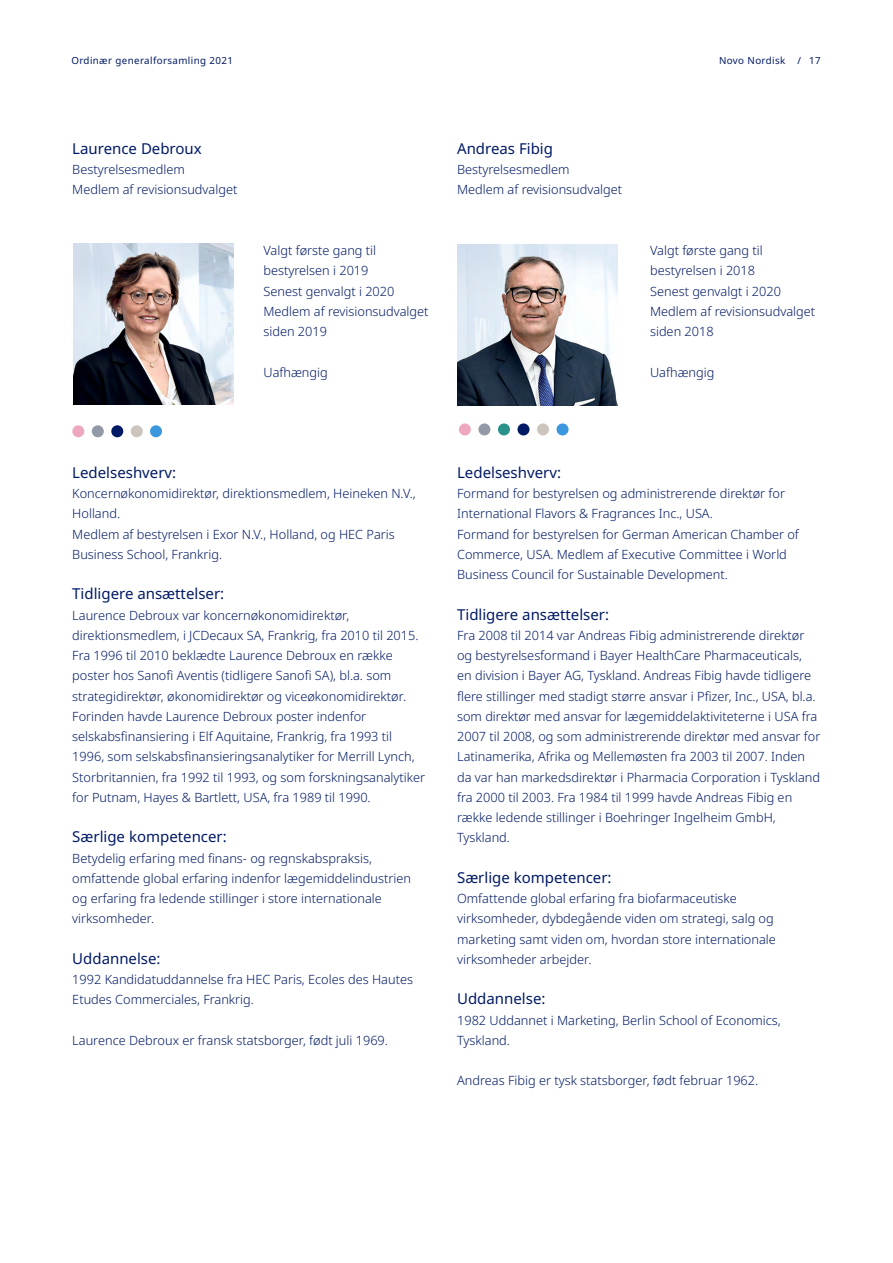
<style>
.page{position:relative;width:893px;height:1263px;background:#fff}
.page>*{position:absolute;margin:0;border:0;box-sizing:border-box;transform-origin:0 0}
.t1{font:15px "Apis";color:#001965}
.t2{font:300 12.75px/20.2px "Apis";color:#001965}
.t3{font:9.75px "Apis";letter-spacing:.04em;color:#001965}
</style>
<div class="page">
<div style="left:72px;top:425px;width:12px;height:12px;background:#eea7bf;border-radius:50%"></div>
<div style="left:111px;top:425px;width:12px;height:12px;background:#001965;border-radius:50%"></div>
<div style="left:131px;top:425px;width:12px;height:12px;background:#ccc5bd;border-radius:50%"></div>
<div style="left:150px;top:425px;width:12px;height:12px;background:#3b97de;border-radius:50%"></div>
<div style="left:92px;top:425px;width:12px;height:12px;background:#939aa7;border-radius:50%"></div>
<img style="left:73px;top:244px;width:161px;height:160px">
<img style="left:457px;top:245px;width:161px;height:160px">
<div style="left:459px;top:423px;width:12px;height:12px;background:#eea7bf;border-radius:50%"></div>
<div style="left:498px;top:423px;width:12px;height:12px;background:#2a918b;border-radius:50%"></div>
<div style="left:517px;top:423px;width:12px;height:12px;background:#001965;border-radius:50%"></div>
<div style="left:537px;top:423px;width:12px;height:12px;background:#ccc5bd;border-radius:50%"></div>
<div style="left:556px;top:423px;width:12px;height:12px;background:#3b97de;border-radius:50%"></div>
<div style="left:478px;top:423px;width:12px;height:12px;background:#939aa7;border-radius:50%"></div>
<p class="t3" style="left:71px;top:53px;width:163px">Ordinær generalforsamling 2021</p>
<p class="t3" style="left:719px;top:53px;width:103px">Novo Nordisk / 17</p>
<p class="t1" style="left:72px;top:138px;width:131px">Laurence Debroux</p>
<p class="t2" style="left:72px;top:160px;width:167px">Bestyrelsesmedlem<br>Medlem af revisionsudvalget</p>
<p class="t2" style="left:263px;top:241px;width:167px">Valgt første gang til bestyrelsen i 2019<br>Senest genvalgt i 2020<br>Medlem af revisionsudvalget siden 2019</p>
<p class="t2" style="left:263px;top:362px;width:66px">Uafhængig</p>
<p class="t1" style="left:457px;top:138px;width:97px">Andreas Fibig</p>
<p class="t2" style="left:457px;top:160px;width:167px">Bestyrelsesmedlem<br>Medlem af revisionsudvalget</p>
<p class="t2" style="left:650px;top:241px;width:167px">Valgt første gang til bestyrelsen i 2018<br>Senest genvalgt i 2020<br>Medlem af revisionsudvalget siden 2018</p>
<p class="t2" style="left:650px;top:362px;width:66px">Uafhængig</p>
<p class="t1" style="left:72px;top:462px;width:105px">Ledelseshverv:</p>
<p class="t2" style="left:72px;top:484px;width:345px">Koncernøkonomidirektør, direktionsmedlem, Heineken N.V., Holland.<br>Medlem af bestyrelsen i Exor N.V., Holland, og HEC Paris Business School, Frankrig.</p>
<p class="t1" style="left:72px;top:583px;width:153px">Tidligere ansættelser:</p>
<p class="t2" style="left:72px;top:605px;width:354px">Laurence Debroux var koncernøkonomidirektør, direktionsmedlem, i JCDecaux SA, Frankrig, fra 2010 til 2015.<br>Fra 1996 til 2010 beklædte Laurence Debroux en række poster hos Sanofi Aventis (tidligere Sanofi SA), bl.a. som strategidirektør, økonomidirektør og viceøkonomidirektør.<br>Forinden havde Laurence Debroux poster indenfor selskabsfinansiering i Elf Aquitaine, Frankrig, fra 1993 til 1996, som selskabsfinansieringsanalytiker for Merrill Lynch, Storbritannien, fra 1992 til 1993, og som forskningsanalytiker for Putnam, Hayes &amp; Bartlett, USA, fra 1989 til 1990.</p>
<p class="t1" style="left:72px;top:826px;width:156px">Særlige kompetencer:</p>
<p class="t2" style="left:72px;top:848px;width:340px">Betydelig erfaring med finans- og regnskabspraksis, omfattende global erfaring indenfor lægemiddelindustrien og erfaring fra ledende stillinger i store internationale virksomheder.</p>
<p class="t1" style="left:72px;top:948px;width:90px">Uddannelse:</p>
<p class="t2" style="left:72px;top:970px;width:342px">1992 Kandidatuddannelse fra HEC Paris, Ecoles des Hautes<br>Etudes Commerciales, Frankrig.</p>
<p class="t2" style="left:72px;top:1030px;width:317px">Laurence Debroux er fransk statsborger, født juli 1969.</p>
<p class="t1" style="left:457px;top:462px;width:105px">Ledelseshverv:</p>
<p class="t2" style="left:457px;top:484px;width:343px">Formand for bestyrelsen og administrerende direktør for International Flavors &amp; Fragrances Inc., USA.<br>Formand for bestyrelsen for German American Chamber of Commerce, USA. Medlem af Executive Committee i World Business Council for Sustainable Development.</p>
<p class="t1" style="left:457px;top:603px;width:153px">Tidligere ansættelser:</p>
<p class="t2" style="left:457px;top:625px;width:365px">Fra 2008 til 2014 var Andreas Fibig administrerende direktør og bestyrelsesformand i Bayer HealthCare Pharmaceuticals,<br>en division i Bayer AG, Tyskland. Andreas Fibig havde tidligere flere stillinger med stadigt større ansvar i Pfizer, Inc., USA, bl.a. som direktør med ansvar for lægemiddelaktiviteterne i USA fra 2007 til 2008, og som administrerende direktør med ansvar for Latinamerika, Afrika og Mellemøsten fra 2003 til 2007. Inden da var han markedsdirektør i Pharmacia Corporation i Tyskland fra 2000 til 2003. Fra 1984 til 1999 havde Andreas Fibig en række ledende stillinger i Boehringer Ingelheim GmbH, Tyskland.</p>
<p class="t1" style="left:457px;top:867px;width:156px">Særlige kompetencer:</p>
<p class="t2" style="left:457px;top:889px;width:320px">Omfattende global erfaring fra biofarmaceutiske virksomheder, dybdegående viden om strategi, salg og marketing samt viden om, hvordan store internationale virksomheder arbejder.</p>
<p class="t1" style="left:457px;top:988px;width:90px">Uddannelse:</p>
<p class="t2" style="left:457px;top:1010px;width:325px">1982 Uddannet i Marketing, Berlin School of Economics,<br>Tyskland.</p>
<p class="t2" style="left:457px;top:1071px;width:303px">Andreas Fibig er tysk statsborger, født februar 1962.</p>
</div>
